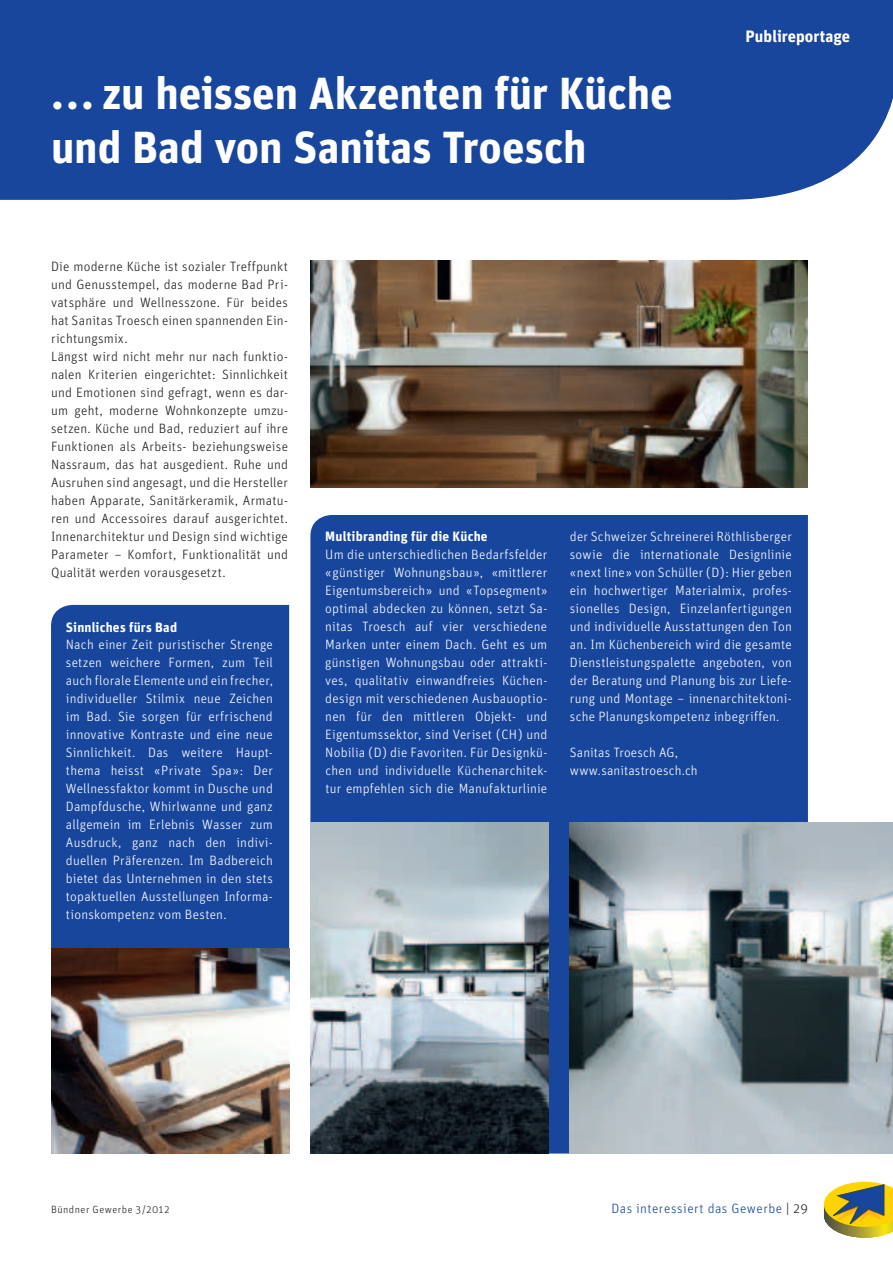
<style>
.page{position:relative;width:893px;height:1263px;background:#fff}
.page>*{position:absolute;margin:0;border:0;box-sizing:border-box;transform-origin:0 0}
.t1{font:45px/54px "Unit SO Pri Bold";letter-spacing:-.005em;color:#fff}
.t2{font:16.5px "Unit SO Pri Bold";color:#fff}
.t3{font:13.5px/18px "Unit SO Pri Light";letter-spacing:.015em;color:#fff}
.t4{font:13.5px/18px "Unit SO Pri Light";letter-spacing:.015em;color:#231f20}
.t5{font:13.5px "Unit SO Pri Light";letter-spacing:.04em;color:#18469d}
.t6{font:10.5px "Unit SO Pri Light";letter-spacing:.05em;color:#231f20}
.s1{font-family:"Unit SO Pri Bold"}
.s2{color:#231f20}
</style>
<div class="page">
<div style="left:0;top:0;width:893px;height:200px;background:#18469d"></div>
<svg style="left:824px;top:1182px;width:69px;height:56px;background:#b0a650"></svg>
<div style="left:310px;top:515px;width:498px;height:638px;background:#18469d"></div>
<img style="left:310px;top:823px;width:239px;height:330px">
<img style="left:570px;top:823px;width:323px;height:330px">
<img style="left:310px;top:260px;width:498px;height:227px">
<div style="left:51px;top:605px;width:238px;height:343px;background:#18469d"></div>
<img style="left:51px;top:948px;width:238px;height:205px">
<p class="t1" style="left:51px;top:66px;width:623px">... zu heissen Akzenten für Küche und Bad von Sanitas Troesch</p>
<p class="t2" style="left:746px;top:26px;width:106px">Publireportage</p>
<p class="t4" style="left:51px;top:258px;width:239px">Die moderne Küche ist sozialer Treffpunkt und Genusstempel, das moderne Bad Pri&shy;vatsphäre und Wellnesszone. Für beides hat Sanitas Troesch einen spannenden Ein&shy;richtungsmix.<br>Längst wird nicht mehr nur nach funktio&shy;nalen Kriterien eingerichtet: Sinnlichkeit und Emotionen sind gefragt, wenn es dar&shy;um geht, moderne Wohnkonzepte umzu&shy;setzen. Küche und Bad, reduziert auf ihre Funktionen als Arbeits- beziehungsweise Nassraum, das hat ausgedient. Ruhe und Ausruhen sind angesagt, und die Hersteller haben Apparate, Sanitärkeramik, Armatu&shy;ren und Accessoires darauf ausgerichtet.<br>Innenarchitektur und Design sind wichtige Parameter – Komfort, Funktionalität und Qualität werden vorausgesetzt.</p>
<p class="t3" style="left:66px;top:618px;width:209px"><span class="s1">Sinnliches fürs Bad<br></span>Nach einer Zeit puristischer Strenge setzen weichere Formen, zum Teil auch florale Elemente und ein frecher, individueller Stilmix neue Zeichen im Bad. Sie sorgen für erfrischend innovative Kontraste und eine neue Sinnlichkeit. Das weitere Haupt&shy;thema heisst «Private Spa»: Der Wellnessfaktor kommt in Dusche und Dampfdusche, Whirlwanne und ganz allgemein im Erlebnis Wasser zum Ausdruck, ganz nach den indivi&shy;duellen Präferenzen. Im Badbereich bietet das Unternehmen in den stets topaktuellen Ausstellungen Informa&shy;tionskompetenz vom Besten.</p>
<p class="t3" style="left:325px;top:528px;width:224px"><span class="s1">Multibranding für die Küche<br></span>Um die unterschiedlichen Bedarfsfelder «günstiger Wohnungsbau», «mittlerer Eigentumsbereich» und «Topsegment» optimal abdecken zu können, setzt Sa&shy;nitas Troesch auf vier verschiedene Marken unter einem Dach. Geht es um günstigen Wohnungsbau oder attrakti&shy;ves, qualitativ einwandfreies Küchen&shy;design mit verschiedenen Ausbauoptio&shy;nen für den mittleren Objekt- und Eigentumssektor, sind Veriset (CH) und Nobilia (D) die Favoriten. Für Designkü&shy;chen und individuelle Küchenarchitek&shy;tur empfehlen sich die Manufakturlinie</p>
<p class="t3" style="left:570px;top:528px;width:224px;text-align:justify">der Schweizer Schreinerei Röthlisberger sowie die internationale Designlinie «next line» von Schüller (D): Hier geben ein hochwertiger Materialmix, profes&shy;sionelles Design, Einzelanfertigungen und individuelle Ausstattungen den Ton an. Im Küchenbereich wird die gesamte Dienstleistungspalette angeboten, von der Beratung und Planung bis zur Liefe&shy;rung und Montage – innenarchitektoni&shy;sche Planungskompetenz inbegriffen.</p>
<p class="t3" style="left:570px;top:744px;width:129px">Sanitas Troesch AG, www.sanitastroesch.ch</p>
<p class="t6" style="left:51px;top:1203px;width:120px">Bündner Gewerbe 3/2012</p>
<p class="t5" style="left:611px;top:1201px;width:198px">Das interessiert das Gewerbe <span class="s2">| 29</span></p>
</div>
